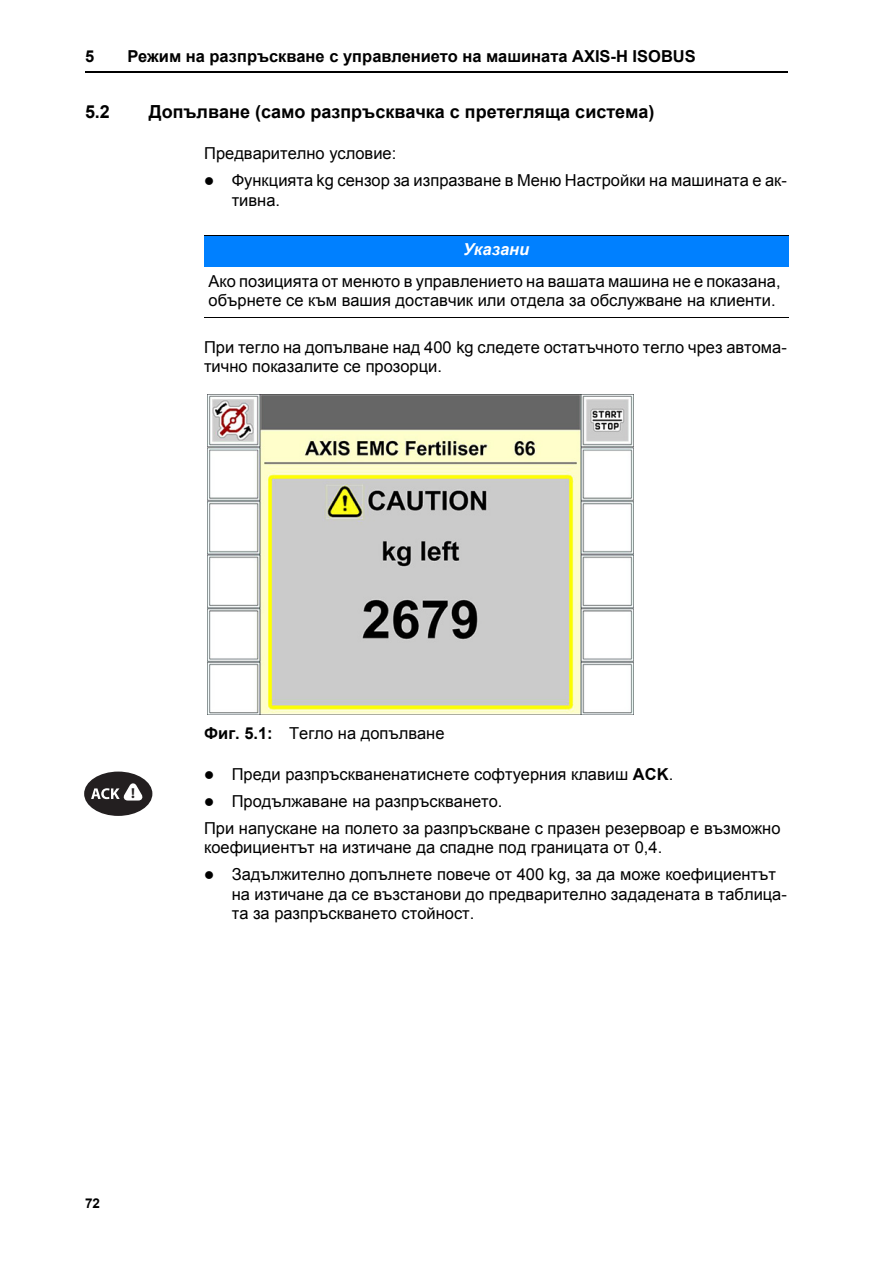
<style>
.page{position:relative;width:893px;height:1263px;background:#fff}
.page>*{position:absolute;margin:0;border:0;box-sizing:border-box;transform-origin:0 0}
.t1{font:700 18px "Arial";color:#000}
.t2{font:16.5px/19.5px "Arial";color:#000}
.t3{font:700 16.5px "Arial";color:#000}
.t4{font:italic 700 16.5px "Arial";color:#fff}
.t5{font:700 14.4px "Myriad Pro";color:#231f20}
.t6{font:700 13.5px "Arial";color:#000}
.s1{font-weight:700}
</style>
<div class="page">
<hr style="left:85px;top:72px;width:702px;height:1px;background:#000">
<div style="left:204px;top:235px;width:584px;height:32px;background:#0080ff"></div>
<hr style="left:204px;top:235px;width:584px;height:1px;background:#000">
<hr style="left:204px;top:318px;width:584px;height:1px;background:#000">
<img style="left:207px;top:395px;width:426px;height:319px">
<div style="left:84px;top:772px;width:68px;height:44px;background:#231f20;border-radius:50%"></div>
<svg style="left:91px;top:780px;width:55px;height:21px"></svg>
<p class="t3" style="left:85px;top:47px;width:11px">5</p>
<p class="t3" style="left:128px;top:47px;width:569px">Режим на разпръскване с управлението на машината AXIS-H ISOBUS</p>
<p class="t1" style="left:85px;top:102px;width:26px">5.2</p>
<p class="t1" style="left:149px;top:102px;width:507px">Допълване (само разпръсквачка с претегляща система)</p>
<p class="t2" style="left:204px;top:144px;width:194px">Предварително условие:</p>
<p class="t2" style="left:232px;top:171px;width:556px;text-indent:-28px">● Функцията kg сензор за изпразване в Меню Настройки на машината е ак&shy;тивна.</p>
<p class="t4" style="left:463px;top:240px;width:68px">Указани</p>
<p class="t2" style="left:209px;top:271px;width:573px">Ако позицията от менюто в управлението на вашата машина не е показана, обърнете се към вашия доставчик или отдела за обслужване на клиенти.</p>
<p class="t2" style="left:204px;top:337px;width:584px">При тегло на допълване над 400 kg следете остатъчното тегло чрез автома&shy;тично показалите се прозорци.</p>
<p class="t5" style="left:131px;top:784px;width:5px">!</p>
<p class="t2" style="left:204px;top:724px;width:242px"><span class="s1">Фиг. 5.1:</span> Тегло на допълване</p>
<p class="t2" style="left:204px;top:764px;width:470px">● Преди разпръскваненатиснете софтуерния клавиш <span class="s1">ACK</span>.</p>
<p class="t2" style="left:204px;top:788px;width:578px;line-height:27px">● Продължаване на разпръскването.<br>При напускане на полето за разпръскване с празен резервоар е възможно</p>
<p class="t2" style="left:204px;top:838px;width:459px">коефициентът на изтичане да спадне под границата от 0,4.</p>
<p class="t2" style="left:232px;top:865px;width:556px;text-indent:-28px">● Задължително допълнете повече от 400 kg, за да може коефициентът на изтичане да се възстанови до предварително зададената в таблица&shy;та за разпръскването стойност.</p>
<p class="t6" style="left:85px;top:1196px;width:16px">72</p>
</div>
